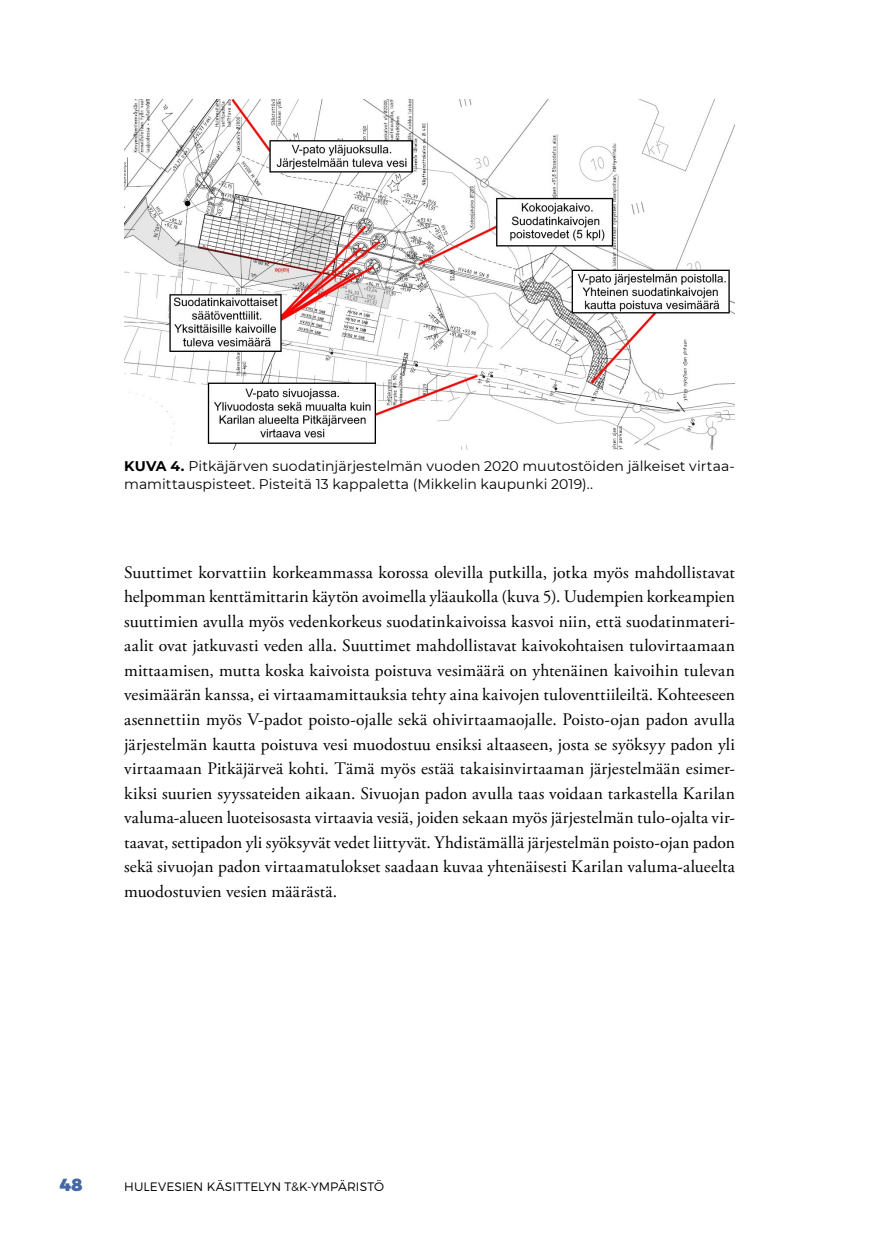
<style>
.page{position:relative;width:874px;height:1241px;background:#fff}
.page>*{position:absolute;margin:0;border:0;box-sizing:border-box;transform-origin:0 0}
.Leipis_ei_sisennystä{font:17.5px/24.5px "Adobe Garamond Pro";letter-spacing:.01em;color:#000;text-align:justify}
.t1{font:900 17.5px "Montserrat";color:#4468a6}
.kuvaaja_kuvateksti{font:14px/17.5px "Montserrat";letter-spacing:.005em;color:#000}
.t2{font:300 12.25px "Montserrat";letter-spacing:.005em;color:#000}
.s1{font-weight:700}
</style>
<div class="page">
<img style="left:124px;top:99px;width:610px;height:350px">
<p class="kuvaaja_kuvateksti" style="left:124px;top:457px;width:612px"><span class="s1">KUVA 4.</span> Pitkäjärven suodatinjärjestelmän vuoden 2020 muutostöiden jälkeiset virtaa&shy;mamittauspisteet. Pisteitä 13 kappaletta (Mikkelin kaupunki 2019)..</p>
<p class="Leipis_ei_sisennystä" style="left:124px;top:560px;width:612px">Suuttimet korvattiin korkeammassa korossa olevilla putkilla, jotka myös mahdollistavat helpomman kenttämittarin käytön avoimella yläaukolla (kuva 5). Uudempien korkeampien suuttimien avulla myös vedenkorkeus suodatinkaivoissa kasvoi niin, että suodatinmateri&shy;aalit ovat jatkuvasti veden alla. Suuttimet mahdollistavat kaivokohtaisen tulovirtaamaan mittaamisen, mutta koska kaivoista poistuva vesimäärä on yhtenäinen kaivoihin tulevan vesimäärän kanssa, ei virtaamamittauksia tehty aina kaivojen tuloventtiileiltä. Kohteeseen asennettiin myös V-padot poisto-ojalle sekä ohivirtaamaojalle. Poisto-ojan padon avulla järjestelmän kautta poistuva vesi muodostuu ensiksi altaaseen, josta se syöksyy padon yli virtaamaan Pitkäjärveä kohti. Tämä myös estää takaisinvirtaaman järjestelmään esimer&shy;kiksi suurien syyssateiden aikaan. Sivuojan padon avulla taas voidaan tarkastella Karilan valuma-alueen luoteisosasta virtaavia vesiä, joiden sekaan myös järjestelmän tulo-ojalta vir&shy;taavat, settipadon yli syöksyvät vedet liittyvät. Yhdistämällä järjestelmän poisto-ojan padon sekä sivuojan padon virtaamatulokset saadaan kuvaa yhtenäisesti Karilan valuma-alueelta muodostuvien vesien määrästä.</p>
<p class="t1" style="left:60px;top:1173px;width:25px">48</p>
<p class="t2" style="left:124px;top:1178px;width:261px">HULEVESIEN KÄSITTELYN T&amp;K-YMPÄRISTÖ</p>
</div>
